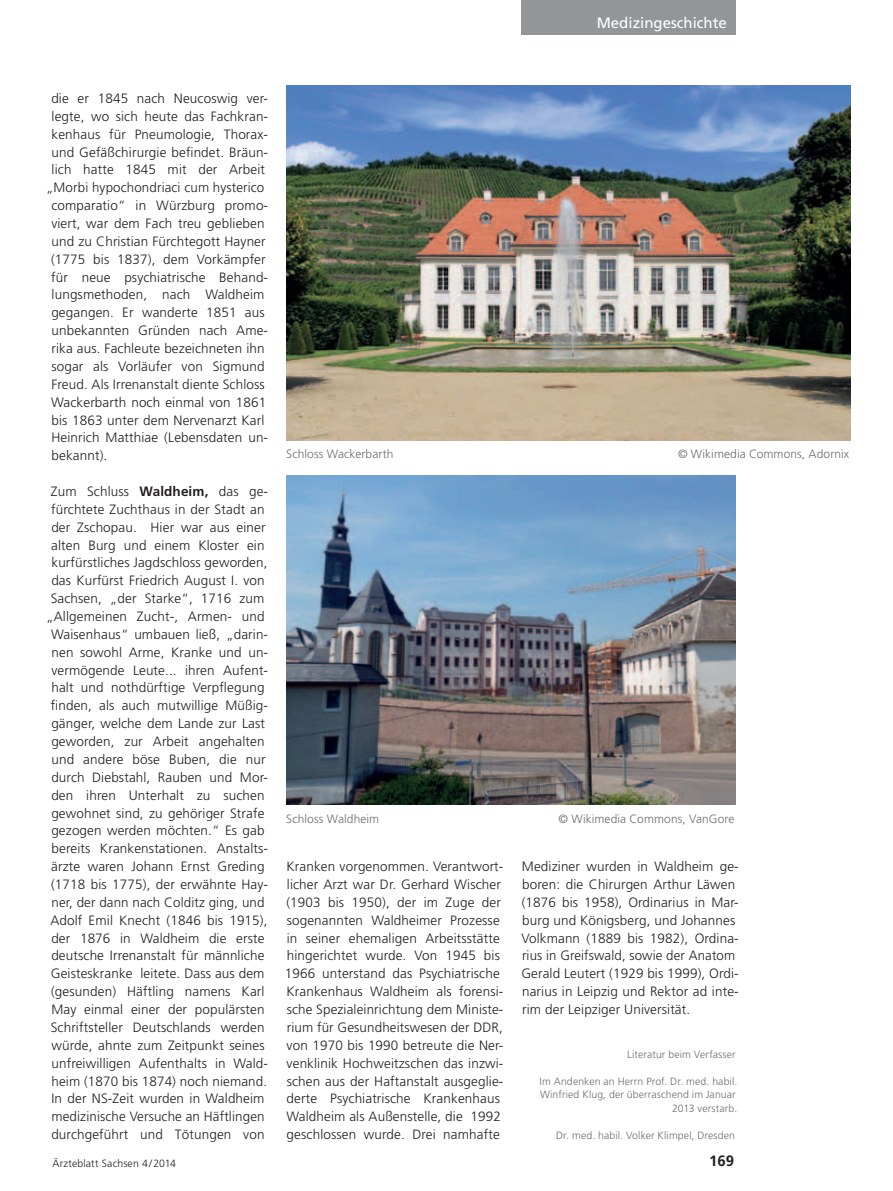
<style>
.page{position:relative;width:893px;height:1191px;background:#fff}
.page>*{position:absolute;margin:0;border:0;box-sizing:border-box;transform-origin:0 0}
.t1{font:15px "Frutiger";color:#fff}
.t2{font:700 15px "Frutiger";color:#231f20}
.Text_allgemein{font:300 13.5px/17.9px "Frutiger";letter-spacing:.01em;color:#231f20}
.Bildunterschrift{font:300 12px "Frutiger";letter-spacing:.005em;color:#6c6d70}
.Autoren{font:300 10.5px/13.5px "Frutiger";letter-spacing:.01em;color:#6c6d70;text-align:right}
.t3{font:300 10.5px "Frutiger";letter-spacing:.015em;color:#231f20}
.s1{font-weight:700}
</style>
<div class="page">
<div style="left:522px;top:0;width:214px;height:34px;background:#939598"></div>
<img style="left:286px;top:85px;width:564px;height:355px">
<img style="left:286px;top:475px;width:450px;height:330px">
<p class="t1" style="left:597px;top:14px;width:132px">Medizingeschichte</p>
<p class="Text_allgemein" style="left:51px;top:89px;width:218px">die er 1845 nach Neucoswig ver-</p>
<p class="Text_allgemein" style="left:52px;top:107px;width:218px">legte, wo sich heute das Fachkran-</p>
<p class="Text_allgemein" style="left:51px;top:125px;width:218px">kenhaus für Pneumologie, Thorax-</p>
<p class="Text_allgemein" style="left:51px;top:143px;width:218px">und Gefäßchirurgie befindet. Bräun-</p>
<p class="Text_allgemein" style="left:52px;top:161px;width:215px">lich hatte 1845 mit der Arbeit</p>
<p class="Text_allgemein" style="left:46px;top:179px;width:220px">„Morbi hypochondriaci cum hysterico</p>
<p class="Text_allgemein" style="left:51px;top:196px;width:218px">comparatio“ in Würzburg promo-</p>
<p class="Text_allgemein" style="left:51px;top:214px;width:215px">viert, war dem Fach treu geblieben</p>
<p class="Text_allgemein" style="left:51px;top:232px;width:216px">und zu Christian Fürchtegott Hayner</p>
<p class="Text_allgemein" style="left:51px;top:250px;width:216px">(1775 bis 1837), dem Vorkämpfer</p>
<p class="Text_allgemein" style="left:51px;top:268px;width:218px">für neue psychiatrische Behand-</p>
<p class="Text_allgemein" style="left:52px;top:286px;width:214px">lungsmethoden, nach Waldheim</p>
<p class="Text_allgemein" style="left:51px;top:304px;width:215px">gegangen. Er wanderte 1851 aus</p>
<p class="Text_allgemein" style="left:51px;top:321px;width:218px">unbekannten Gründen nach Ame-</p>
<p class="Text_allgemein" style="left:52px;top:339px;width:215px">rika aus. Fachleute bezeichneten ihn</p>
<p class="Text_allgemein" style="left:51px;top:357px;width:215px">sogar als Vorläufer von Sigmund</p>
<p class="Text_allgemein" style="left:51px;top:375px;width:215px">Freud. Als Irrenanstalt diente Schloss</p>
<p class="Text_allgemein" style="left:51px;top:393px;width:217px">Wackerbarth noch einmal von 1861</p>
<p class="Text_allgemein" style="left:52px;top:411px;width:214px">bis 1863 unter dem Nervenarzt Karl</p>
<p class="Text_allgemein" style="left:51px;top:429px;width:216px">Heinrich Matthiae (Lebensdaten un--</p>
<p class="Text_allgemein" style="left:52px;top:446px;width:57px">bekannt).</p>
<p class="Text_allgemein" style="left:46px;top:482px;width:224px;text-align:center">Zum Schluss <span class="s1">Waldheim,</span> das ge-- fürchtete Zuchthaus in der Stadt an der Zschopau. Hier war aus einer alten Burg und einem Kloster ein kurfürstliches Jagdschloss geworden, das Kurfürst Friedrich August I. von Sachsen, „der Starke“, 1716 zum „Allgemeinen Zucht-, Armen- und Waisenhaus“ umbauen ließ, „darin&shy;nen sowohl Arme, Kranke und un-- vermögende Leute... ihren Aufent&shy;halt und nothdürftige Verpflegung finden, als auch mutwillige Müßig&shy;gänger, welche dem Lande zur Last geworden, zur Arbeit angehalten und andere böse Buben, die nur durch Diebstahl, Rauben und Mor&shy;den ihren Unterhalt zu suchen gewohnet sind, zu gehöriger Strafe gezogen werden möchten.“ Es gab bereits Krankenstationen. Anstalts&shy;ärzte waren Johann Ernst Greding (1718 bis 1775), der erwähnte Hay&shy;ner, der dann nach Colditz ging, und Adolf Emil Knecht (1846 bis 1915), der 1876 in Waldheim die erste deutsche Irrenanstalt für männliche Geisteskranke leitete. Dass aus dem (gesunden) Häftling namens Karl May einmal einer der populärsten Schriftsteller Deutschlands werden würde, ahnte zum Zeitpunkt seines unfreiwilligen Aufenthalts in Wald&shy;heim (1870 bis 1874) noch niemand.<br>In der NS-Zeit wurden in Waldheim medizinische Versuche an Häftlingen durchgeführt und Tötungen von</p>
<p class="Bildunterschrift" style="left:286px;top:447px;width:109px">Schloss Wackerbarth</p>
<p class="Bildunterschrift" style="left:678px;top:447px;width:173px">© Wikimedia Commons, Adornix</p>
<p class="Bildunterschrift" style="left:286px;top:812px;width:94px">Schloss Waldheim</p>
<p class="Bildunterschrift" style="left:558px;top:812px;width:178px">© Wikimedia Commons, VanGore</p>
<p class="Text_allgemein" style="left:285px;top:857px;width:220px">Kranken vorgenommen. Verantwort&shy;licher Arzt war Dr. Gerhard Wischer (1903 bis 1950), der im Zuge der sogenannten Waldheimer Prozesse in seiner ehemaligen Arbeitsstätte hingerichtet wurde. Von 1945 bis 1966 unterstand das Psychiatrische Krankenhaus Waldheim als forensi&shy;sche Spezialeinrichtung dem Ministe&shy;rium für Gesundheitswesen der DDR, von 1970 bis 1990 betreute die Ner&shy;venklinik Hochweitzschen das inzwi&shy;schen aus der Haftanstalt ausgeglie&shy;derte Psychiatrische Krankenhaus Waldheim als Außenstelle, die 1992 geschlossen wurde. Drei namhafte</p>
<p class="Text_allgemein" style="left:521px;top:857px;width:219px">Mediziner wurden in Waldheim ge-- boren: die Chirurgen Arthur Läwen (1876 bis 1958), Ordinarius in Mar&shy;burg und Königsberg, und Johannes Volkmann (1889 bis 1982), Ordina&shy;rius in Greifswald, sowie der Anatom Gerald Leutert (1929 bis 1999), Ordi&shy;narius in Leipzig und Rektor ad inte&shy;rim der Leipziger Universität.</p>
<p class="Autoren" style="left:627px;top:1047px;width:110px">Literatur beim Verfasser</p>
<p class="Autoren" style="left:540px;top:1074px;width:199px">Im Andenken an Herrn Prof. Dr. med. habil.<br>Winfried Klug, der überraschend im Januar<br>2013 verstarb.</p>
<p class="Autoren" style="left:556px;top:1128px;width:181px">Dr. med. habil. Volker Klimpel, Dresden</p>
<p class="t3" style="left:53px;top:1157px;width:125px">Ärzteblatt Sachsen 4/2014</p>
<p class="t2" style="left:709px;top:1151px;width:27px">169</p>
</div>
